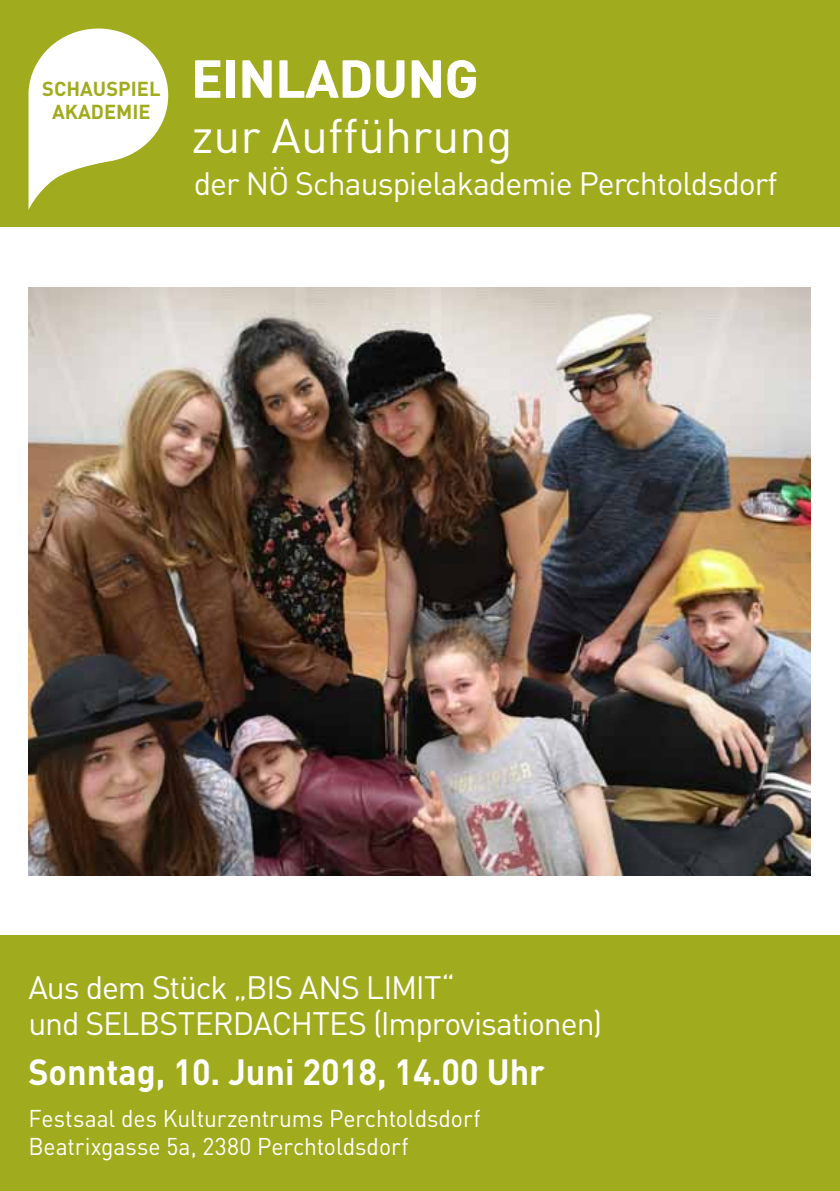
<style>
.page{position:relative;width:840px;height:1191px;background:#fff}
.page>*{position:absolute;margin:0;border:0;box-sizing:border-box;transform-origin:0 0}
.t1{font:700 52px "DIN";color:#fff}
.t2{font:48px "DIN";color:#fff}
.t3{font:700 36px "DIN";color:#fff;scale:.95 1}
.t4{font:32px/36px "DIN";letter-spacing:-.03em;color:#fff}
.t5{font:24px/28px "DIN";letter-spacing:-.005em;color:#fff;scale:.95 1}
.t6{font:700 20px/22.2px "DIN";color:#a1ab1e;text-align:center}
</style>
<div class="page">
<div style="left:0;top:0;width:839px;height:227px;background:#a1ab1e"></div>
<div style="left:0;top:935px;width:839px;height:256px;background:#a1ab1e"></div>
<svg style="left:28px;top:29px;width:140px;height:181px"></svg>
<img style="left:28px;top:287px;width:782px;height:588px">
<p class="t6" style="left:42px;top:77px;width:120px">SCHAUSPIEL<br>AKADEMIE</p>
<h1 class="t1" style="left:191px;top:45px;width:289px">EINLADUNG</h1>
<h2 class="t2" style="left:191px;top:105px;width:322px">zur Aufführung</h2>
<p class="t4" style="left:194px;top:164px;width:585px">der NÖ Schauspielakademie Perchtoldsdorf</p>
<p class="t4" style="left:28px;top:969px;width:575px">Aus dem Stück „BIS ANS LIMIT“<br>und SELBSTERDACHTES (Improvisationen)</p>
<p class="t3" style="left:28px;top:1048px;width:545px">Sonntag, 10. Juni 2018, 14.00 Uhr</p>
<p class="t5" style="left:28px;top:1104px;width:477px">Festsaal des Kulturzentrums Perchtoldsdorf<br>Beatrixgasse 5a, 2380 Perchtoldsdorf</p>
</div>
